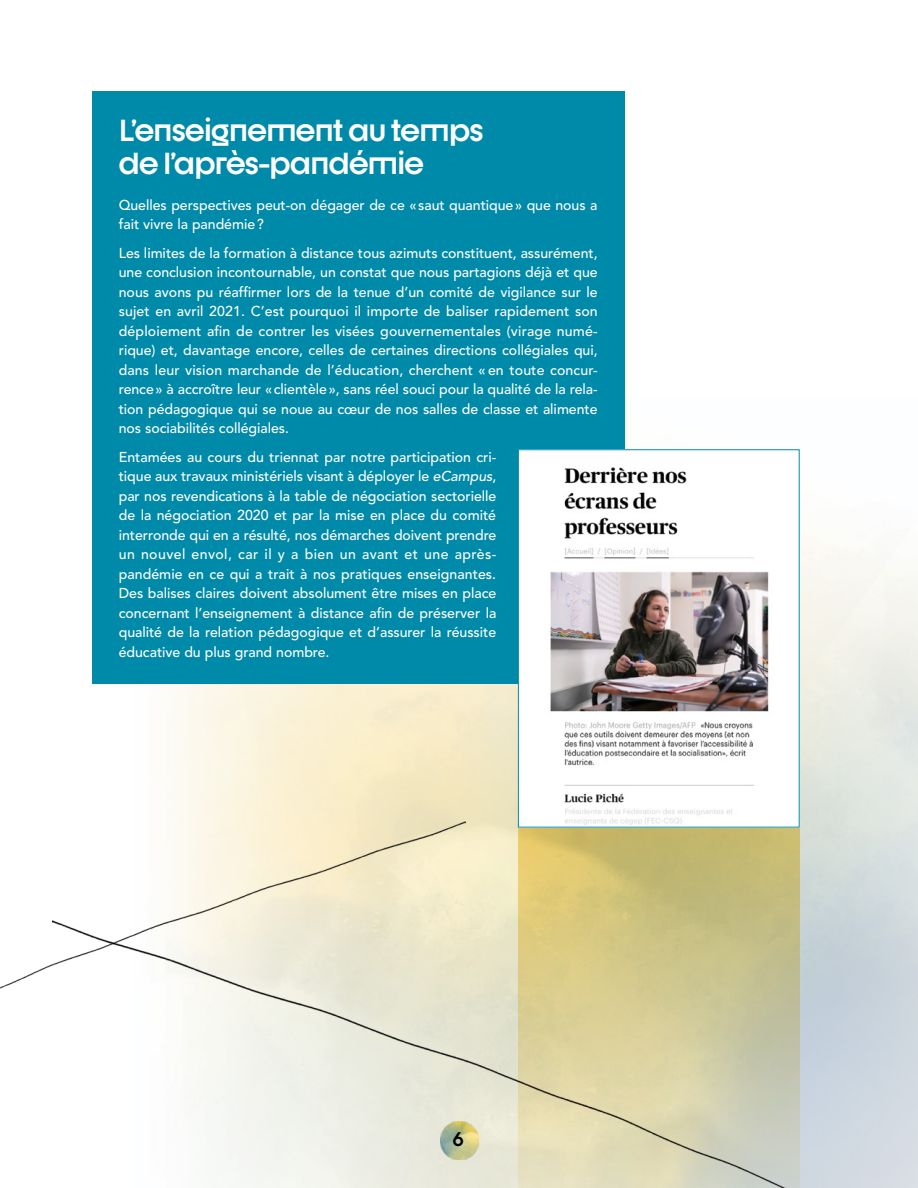
<style>
.page{position:relative;width:918px;height:1188px;background:#fff}
.page>*{position:absolute;margin:0;border:0;box-sizing:border-box;transform-origin:0 0}
.t1{font:700 30px/33px "Dystopian";letter-spacing:-.025em;color:#fff}
.t2{font:700 19.5px "Dystopian";color:#000}
.t3{font:500 14.25px/19.5px "Avenir LT Std";letter-spacing:-.005em;color:#fff;text-align:justify}
.s1{font-style:italic}
</style>
<div class="page">
<div style="left:92px;top:92px;width:533px;height:592px;background:#008aaa"></div>
<svg style="left:518px;top:828px;width:282px;height:93px;background:#ccbd73"></svg>
<div style="left:518px;top:450px;width:281px;height:377px;background:#fff"></div>
<img style="left:550px;top:467px;width:219px;height:358px">
<img style="left:0;top:821px;width:466px;height:168px">
<img style="left:52px;top:921px;width:777px;height:267px">
<img style="left:440px;top:1121px;width:38px;height:38px">
<h1 class="t1" style="left:119px;top:113px;width:366px">L’enseignement au temps de l’après-pandémie</h1>
<p class="t3" style="left:119px;top:195px;width:480px">Quelles perspectives peut-on dégager de ce «saut quantique» que nous a fait vivre la pandémie?</p>
<p class="t3" style="left:119px;top:243px;width:480px">Les limites de la formation à distance tous azimuts constituent, assurément, une conclusion incontournable, un constat que nous partagions déjà et que nous avons pu réaffirmer lors de la tenue d’un comité de vigilance sur le sujet en avril 2021. C’est pourquoi il importe de baliser rapidement son déploiement afin de contrer les visées gouvernementales (virage numé&shy;rique) et, davantage encore, celles de certaines directions collégiales qui, dans leur vision marchande de l’éducation, cherchent « en toute concur&shy;rence» à accroître leur «clientèle», sans réel souci pour la qualité de la rela&shy;tion pédagogique qui se noue au cœur de nos salles de classe et alimente nos sociabilités collégiales.</p>
<p class="t3" style="left:119px;top:447px;width:379px">Entamées au cours du triennat par notre participation cri&shy;tique aux travaux ministériels visant à déployer le <span class="s1">eCampus</span>, par nos revendications à la table de négociation sectorielle de la négociation 2020 et par la mise en place du comité interronde qui en a résulté, nos démarches doivent prendre un nouvel envol, car il y a bien un avant et une après&shy;pandémie en ce qui a trait à nos pratiques enseignantes.<br>Des balises claires doivent absolument être mises en place concernant l’enseignement à distance afin de préserver la qualité de la relation pédagogique et d’assurer la réussite éducative du plus grand nombre.</p>
<h2 class="t2" style="left:453px;top:1127px;width:12px">6</h2>
</div>
